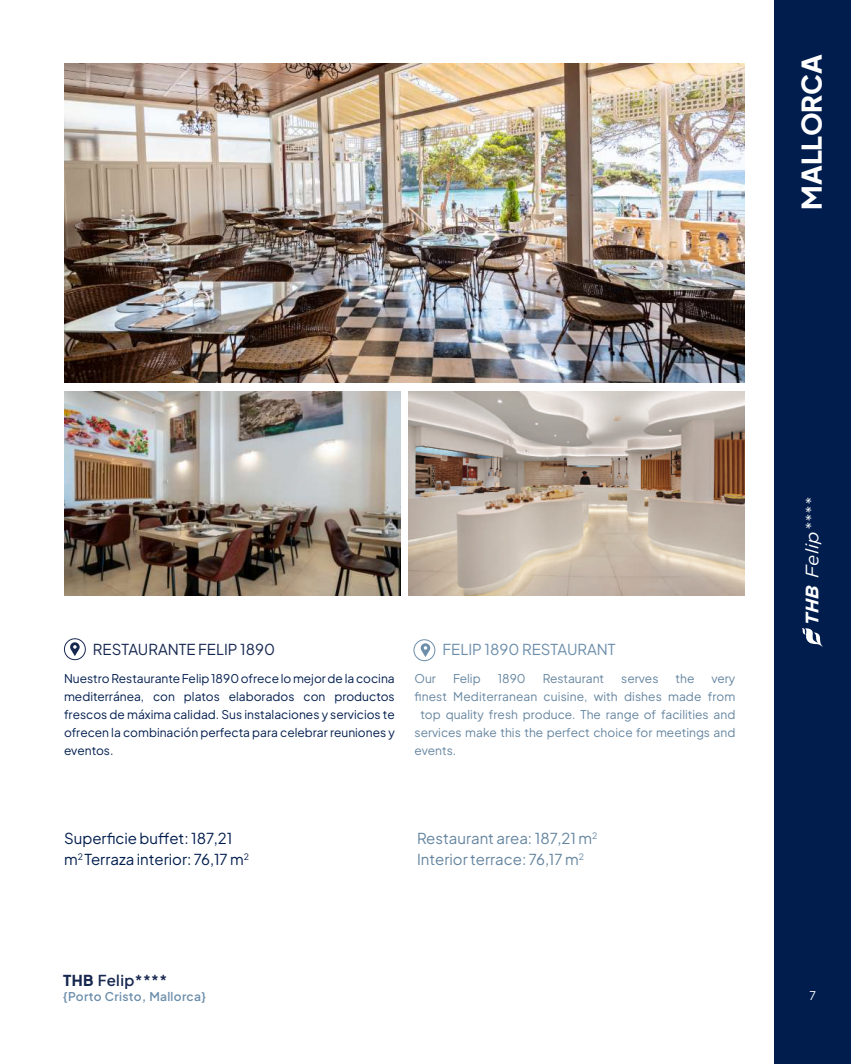
<style>
.page{position:relative;width:851px;height:1064px;background:#fff}
.page>*{position:absolute;margin:0;border:0;box-sizing:border-box;transform-origin:0 0}
.t1{font:800 27px "Plus Jakarta Sans";color:#fff}
.t2{font:italic 18px "Gotham";color:#fff;scale:1.05 1}
.t3{font:15px/21px "Plus Jakarta Sans";color:#001d4e}
.t4{font:15px/21px "Plus Jakarta Sans";color:#6585a0}
.t5{font:15px "Plus Jakarta Sans";color:#162750}
.t6{font:15px "Plus Jakarta Sans";color:#6c8eab}
.t7{font:600 15px "Plus Jakarta Sans";letter-spacing:.025em;color:#162750}
.t8{font:12px/18px "Plus Jakarta Sans";color:#001d4e;text-align:justify}
.t9{font:12px "Plus Jakarta Sans";color:#6585a0}
.t10{font:600 12px "Plus Jakarta Sans";letter-spacing:.025em;color:#6c8eab}
.t11{font:12px "Plus Jakarta Sans";color:#fff}
.s1{font-weight:800}
.s2{font-weight:700}
</style>
<div class="page">
<img style="left:64px;top:391px;width:336px;height:204px">
<img style="left:64px;top:64px;width:681px;height:319px">
<div style="left:414px;top:639px;width:21px;height:21px;border:1px solid #6c8eab;border-radius:50%"></div>
<svg style="left:421px;top:643px;width:9px;height:14px"></svg>
<img style="left:409px;top:391px;width:336px;height:204px">
<div style="left:64px;top:638px;width:21px;height:21px;border:1px solid #162750;border-radius:50%"></div>
<svg style="left:70px;top:642px;width:10px;height:14px"></svg>
<div style="left:774px;top:0;width:77px;height:1063px;background:#001d4e"></div>
<svg style="left:802px;top:628px;width:21px;height:19px"></svg>
<h1 class="t1" style="left:793px;top:210px;width:157px;rotate:-90deg">MALLORCA</h1>
<p class="t5" style="left:93px;top:638px;width:184px">RESTAURANTE FELIP 1890</p>
<p class="t6" style="left:442px;top:638px;width:175px">FELIP 1890 RESTAURANT</p>
<p class="t8" style="left:64px;top:668px;width:332px">Nuestro Restaurante Felip 1890 ofrece lomejor de la cocina mediterránea, con platos elaborados con productos frescos de máxima calidad. Sus instalaciones y servicios te ofrecen la combinación perfecta para celebrar reuniones y eventos.</p>
<p class="t9" style="left:414px;top:670px;width:23px">Our</p>
<p class="t9" style="left:453px;top:670px;width:29px">Felip</p>
<p class="t9" style="left:498px;top:670px;width:29px">1890</p>
<p class="t9" style="left:543px;top:670px;width:63px">Restaurant</p>
<p class="t9" style="left:621px;top:670px;width:39px">serves</p>
<p class="t9" style="left:675px;top:670px;width:20px">the</p>
<p class="t9" style="left:711px;top:670px;width:25px">very</p>
<p class="t9" style="left:414px;top:688px;width:322px">finest Mediterranean cuisine, with dishes made from</p>
<p class="t9" style="left:420px;top:706px;width:316px">top quality fresh produce. The range of facilities and</p>
<p class="t9" style="left:414px;top:724px;width:322px">services make this the perfect choice for meetings and</p>
<p class="t9" style="left:414px;top:742px;width:43px">events.</p>
<p class="t3" style="left:64px;top:827px;width:187px">Superficie buffet: 187,21 m<sup>2</sup> Terraza interior: 76,17 m<sup>2</sup></p>
<p class="t4" style="left:417px;top:827px;width:182px">Restaurant area: 187,21 m<sup>2<br></sup>Interior terrace: 76,17 m<sup>2</sup></p>
<p class="t7" style="left:63px;top:970px;width:105px"><span class="s1">THB</span> Felip****</p>
<p class="t10" style="left:63px;top:988px;width:144px">{Porto Cristo, Mallorca}</p>
<h2 class="t2" style="left:804px;top:625px;width:123px;rotate:-90deg"><span class="s2">THB</span> Felip****</h2>
<p class="t11" style="left:809px;top:986px;width:8px">7</p>
</div>
